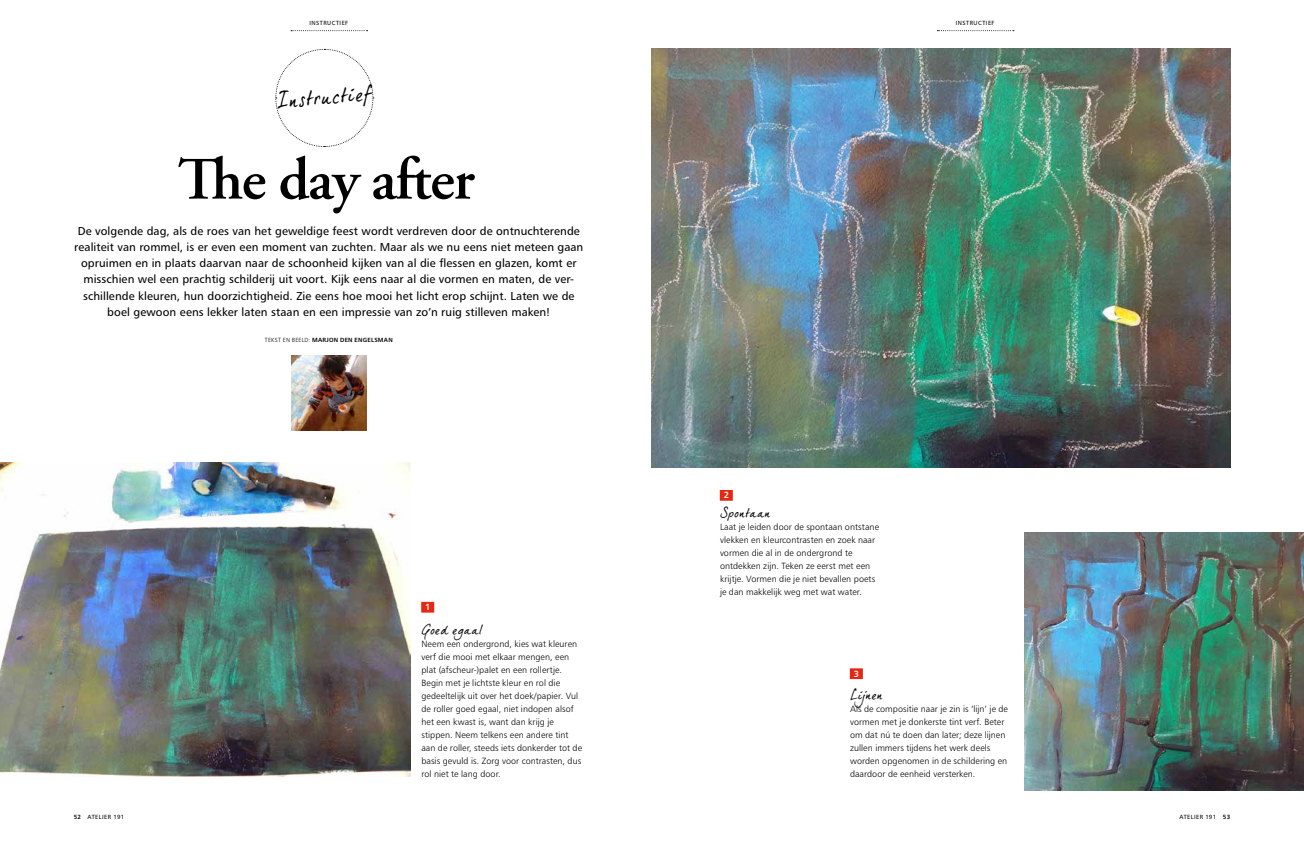
<style>
.page{position:relative;width:1304px;height:842px;background:#fff}
.page>*{position:absolute;margin:0;border:0;box-sizing:border-box;transform-origin:0 0}
.t1{font:600 60px "Adobe Garamond Pro";letter-spacing:-.02em;color:#000}
.t2{font:20.4px "Dear Joe 5 CASUAL";color:#000}
.t3{font:13px "Dear Joe 5 CASUAL";letter-spacing:.005em;color:#000}
.t4{font:11.5px/16.2px "Humanist 777 BT Roman B";letter-spacing:.005em;color:#000;text-align:center}
.t5{font:9px/13px "Humanist 777 BT Light B";letter-spacing:.005em;color:#000}
.t6{font:9px "Humanist 777 BT Bold B";color:#fff}
.t7{font:6px "Humanist 777 BT Roman B";letter-spacing:.075em;color:#000}
.t8{font:6px "Humanist 777 BT Bold B";letter-spacing:.035em;color:#000}
.s1{font-family:"Humanist 777 BT Light B"}
.s2{font-family:"Humanist 777 BT Bold B"}
</style>
<div class="page">
<svg style="left:291px;top:30px;width:77px;height:1px"></svg>
<svg style="left:937px;top:30px;width:77px;height:1px"></svg>
<svg style="left:275px;top:49px;width:99px;height:98px"></svg>
<div style="left:720px;top:490px;width:13px;height:11px;background:#e52713"></div>
<img style="left:291px;top:355px;width:76px;height:76px">
<img style="left:0;top:463px;width:411px;height:314px">
<img style="left:652px;top:49px;width:578px;height:419px">
<div style="left:421px;top:602px;width:13px;height:11px;background:#e52713"></div>
<div style="left:850px;top:668px;width:13px;height:11px;background:#e52713"></div>
<img style="left:1024px;top:533px;width:280px;height:257px">
<p class="t7" style="left:310px;top:20px;width:40px">INSTRUCTIEF</p>
<p class="t7" style="left:956px;top:20px;width:40px">INSTRUCTIEF</p>
<h2 class="t2" style="left:277px;top:89px;width:96px;rotate:-5deg">Instructief</h2>
<h1 class="t1" style="left:177px;top:145px;width:299px">The day after</h1>
<p class="t4" style="left:74px;top:222px;width:511px">De volgende dag, als de roes van het geweldige feest wordt verdreven door de ontnuchterende realiteit van rommel, is er even een moment van zuchten. Maar als we nu eens niet meteen gaan opruimen en in plaats daarvan naar de schoonheid kijken van al die flessen en glazen, komt er misschien wel een prachtig schilderij uit voort. Kijk eens naar al die vormen en maten, de ver&shy;schillende kleuren, hun doorzichtigheid. Zie eens hoe mooi het licht erop schijnt. Laten we de boel gewoon eens lekker laten staan en een impressie van zo’n ruig stilleven maken!</p>
<p class="t8" style="left:265px;top:336px;width:129px"><span class="s1">TEKST EN BEELD:</span> MARJON DEN ENGELSMAN</p>
<p class="t6" style="left:425px;top:601px;width:7px">1</p>
<h3 class="t3" style="left:421px;top:622px;width:63px">Goed egaal</h3>
<p class="t5" style="left:421px;top:637px;width:162px">Neem een ondergrond, kies wat kleuren verf die mooi met elkaar mengen, een plat (afscheur-)palet en een rollertje.<br>Begin met je lichtste kleur en rol die gedeeltelijk uit over het doek/papier. Vul de roller goed egaal, niet indopen alsof het een kwast is, want dan krijg je stippen. Neem telkens een andere tint aan de roller, steeds iets donkerder tot de basis gevuld is. Zorg voor contrasten, dus rol niet te lang door.</p>
<p class="t6" style="left:724px;top:489px;width:7px">2</p>
<h3 class="t3" style="left:720px;top:505px;width:52px">Spontaan</h3>
<p class="t5" style="left:720px;top:520px;width:161px">Laat je leiden door de spontaan ontstane vlekken en kleurcontrasten en zoek naar vormen die al in de ondergrond te ontdekken zijn. Teken ze eerst met een krijtje. Vormen die je niet bevallen poets je dan makkelijk weg met wat water.</p>
<p class="t6" style="left:854px;top:668px;width:7px">3</p>
<h3 class="t3" style="left:850px;top:687px;width:34px">Lijnen</h3>
<p class="t5" style="left:850px;top:702px;width:159px">Als de compositie naar je zin is ‘lijn’ je de vormen met je donkerste tint verf. Beter om dat nú te doen dan later; deze lijnen zullen immers tijdens het werk deels worden opgenomen in de schildering en daardoor de eenheid versterken.</p>
<p class="t7" style="left:74px;top:813px;width:52px"><span class="s2">52</span> ATELIER 191</p>
<p class="t7" style="left:1179px;top:813px;width:52px">ATELIER 191 <span class="s2">53</span></p>
</div>
